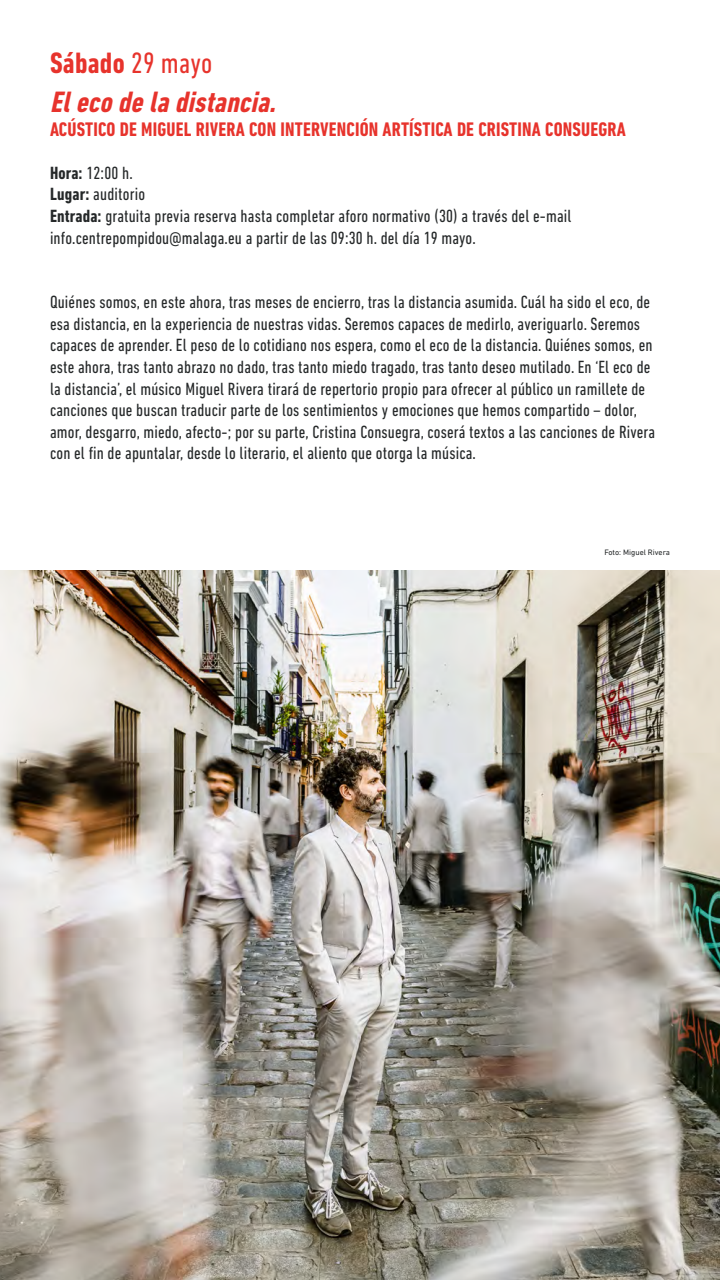
<style>
.page{position:relative;width:720px;height:1280px;background:#fff}
.page>*{position:absolute;margin:0;border:0;box-sizing:border-box;transform-origin:0 0}
.t1{font:italic 700 condensed 30px/39px "DIN Next LT Pro";color:#e7332c}
.t2{font:700 condensed 20px "DIN Next LT Pro";letter-spacing:.01em;color:#e7332c}
.t3{font:condensed 18px/21.6px "DIN Next LT Pro";letter-spacing:.01em;color:#252829}
.t4{font:8px "DIN Next LT Pro";color:#252829}
.s1{font-style:normal}
.s2{font-weight:400;font-style:normal}
.s3{font-weight:700}
</style>
<div class="page">
<img style="left:0;top:570px;width:720px;height:710px">
<h1 class="t1" style="left:50px;top:43px;width:234px"><span class="s1">Sábado</span> <span class="s2">29 mayo<br></span>Elecodeladistancia.</h1>
<p class="t2" style="left:50px;top:117px;width:577px">ACÚSTICO DE MIGUEL RIVERA CON INTERVENCIÓN ARTÍSTICA DE CRISTINA CONSUEGRA</p>
<p class="t3" style="left:50px;top:162px;width:523px"><span class="s3">Hora:</span> 12:00 h.<br><span class="s3">Lugar:</span> auditorio<br><span class="s3">Entrada:</span> gratuita previa reserva hasta completar aforo normativo (30) a través del e-mail info.centrepompidou@malaga.eu a partir de las 09:30 h. del día 19 mayo.</p>
<p class="t3" style="left:50px;top:291px;width:607px">Quiénes somos, en este ahora, tras meses de encierro, tras la distancia asumida. Cuál ha sido el eco, de esa distancia, en la experiencia de nuestras vidas. Seremos capaces de medirlo, averiguarlo. Seremos capaces de aprender. El peso de lo cotidiano nos espera, como el eco de la distancia. Quiénes somos, en este ahora, tras tanto abrazo no dado, tras tanto miedo tragado, tras tanto deseo mutilado. En ‘El eco de la distancia’, el músico Miguel Rivera tirará de repertorio propio para ofrecer al público un ramillete de canciones que buscan traducir parte de los sentimientos y emociones que hemos compartido – dolor, amor, desgarro, miedo, afecto-; por su parte, Cristina Consuegra, coserá textos a las canciones de Rivera con el fin de apuntalar, desde lo literario, el aliento que otorga la música.</p>
<p class="t4" style="left:604px;top:548px;width:67px">Foto: Miguel Rivera</p>
</div>
